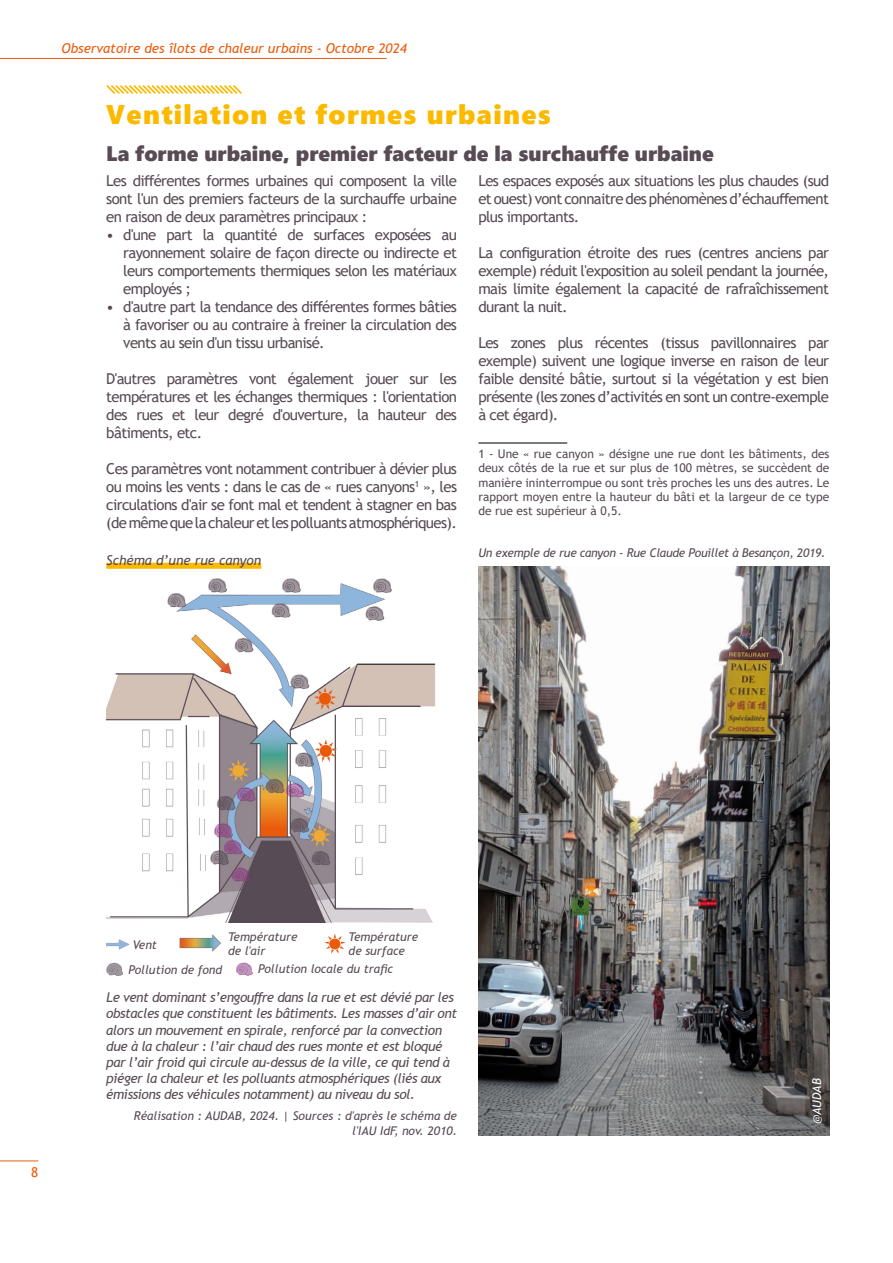
<style>
.page{position:relative;width:893px;height:1263px;background:#fff}
.page>*{position:absolute;margin:0;border:0;box-sizing:border-box;transform-origin:0 0}
.Titre_H1{font:27px "Segoe UI Black";letter-spacing:.05em;color:#fbba00}
.Titre_h2_1_col{font:21px "Segoe UI Black";color:#584b54}
.Corps_de_texte_2_col{font:15px/18px "Trebuchet MS";letter-spacing:-.04em;color:#584b54;text-align:justify}
.Titre_Légendes_Graphiques_GRIS{font:italic 13.5px/16.2px "Trebuchet MS";letter-spacing:-.03em;color:#584b54}
.t1{font:italic 13.5px "Trebuchet MS";color:#ea5b0b}
.Titre_Légendes_Graphiques_GRIS-2{font:italic 13.5px "Trebuchet MS";color:#584b54}
.t2{font:13.5px "Trebuchet MS";color:#ea5b0b}
.note_bas_de_page_8pt{font:12px/14.4px "Trebuchet MS";color:#584b54;text-align:justify}
.Titre_Légendes_Graphiques_GRIS-3{font:italic 12px/14.4px "Trebuchet MS";color:#584b54}
.Titre_Légendes_Graphiques_GRIS-4{font:italic 12px "Trebuchet MS";letter-spacing:-.02em;color:#584b54}
.Titre_Légendes_Graphiques_GRIS-5{font:italic 12px "Trebuchet MS";color:#fff}
.Crédit_Photo_Gris{font:italic 12px "Trebuchet MS";color:#584b54}
</style>
<div class="page">
<hr style="left:0;top:1160px;width:38px;height:1px;background:#ea5b0b">
<hr style="left:0;top:58px;width:387px;height:1px;background:#ea5b0b">
<img style="left:106px;top:578px;width:330px;height:345px">
<svg style="left:106px;top:85px;width:136px;height:9px"></svg>
<img style="left:478px;top:566px;width:351px;height:569px">
<img style="left:106px;top:939px;width:23px;height:10px">
<img style="left:179px;top:934px;width:42px;height:18px">
<svg style="left:324px;top:933px;width:21px;height:21px"></svg>
<svg style="left:106px;top:963px;width:17px;height:13px"></svg>
<svg style="left:236px;top:962px;width:17px;height:13px"></svg>
<div style="left:106px;top:563px;width:155px;height:6px;background:#fbba00"></div>
<hr style="left:478px;top:442px;width:89px;height:2px;background:#584b54">
<p class="t1" style="left:62px;top:40px;width:347px">Observatoire des îlots de chaleur urbains - Octobre 2024</p>
<p class="Titre_H1" style="left:106px;top:95px;width:446px">Ventilation et formes urbaines</p>
<p class="Titre_h2_1_col" style="left:106px;top:138px;width:609px">La forme urbaine, premier facteur de la surchauffe urbaine</p>
<p class="Corps_de_texte_2_col" style="left:106px;top:172px;width:352px">Les différentes formes urbaines qui composent la ville sont l'un des premiers facteurs de la surchauffe urbaine en raison de deux paramètres principaux :</p>
<p class="Corps_de_texte_2_col" style="left:123px;top:226px;width:335px;text-indent:-17px">• d'une part la quantité de surfaces exposées au rayonnement solaire de façon directe ou indirecte et leurs comportements thermiques selon les matériaux employés ;</p>
<p class="Corps_de_texte_2_col" style="left:123px;top:298px;width:335px;text-indent:-17px">• d'autre part la tendance des différentes formes bâties à favoriser ou au contraire à freiner la circulation des vents au sein d'un tissu urbanisé.</p>
<p class="Corps_de_texte_2_col" style="left:106px;top:370px;width:352px">D'autres paramètres vont également jouer sur les températures et les échanges thermiques : l'orientation des rues et leur degré d'ouverture, la hauteur des bâtiments, etc.</p>
<p class="Corps_de_texte_2_col" style="left:106px;top:460px;width:352px">Ces paramètres vont notamment contribuer à dévier plus ou moins les vents : dans le cas de « rues canyons<sup>1</sup> », les circulations d'air se font mal et tendent à stagner en bas (de même que la chaleur et les polluants atmosphériques).</p>
<p class="Titre_Légendes_Graphiques_GRIS-2" style="left:106px;top:552px;width:156px">Schéma d’une rue canyon</p>
<p class="Corps_de_texte_2_col" style="left:478px;top:172px;width:352px">Les espaces exposés aux situations les plus chaudes (sud et ouest) vont connaitre des phénomènes d’échauffement plus importants.</p>
<p class="Corps_de_texte_2_col" style="left:478px;top:244px;width:352px">La configuration étroite des rues (centres anciens par exemple) réduit l'exposition au soleil pendant la journée, mais limite également la capacité de rafraîchissement durant la nuit.</p>
<p class="Corps_de_texte_2_col" style="left:478px;top:334px;width:352px">Les zones plus récentes (tissus pavillonnaires par exemple) suivent une logique inverse en raison de leur faible densité bâtie, surtout si la végétation y est bien présente (les zones d’activités en sont un contre-exemple à cet égard).</p>
<p class="note_bas_de_page_8pt" style="left:478px;top:446px;width:353px">1 - Une « rue canyon » désigne une rue dont les bâtiments, des deux côtés de la rue et sur plus de 100 mètres, se succèdent de manière ininterrompue ou sont très proches les uns des autres. Le rapport moyen entre la hauteur du bâti et la largeur de ce type de rue est supérieur à 0,5.</p>
<p class="Titre_Légendes_Graphiques_GRIS-4" style="left:478px;top:545px;width:349px">Un exemple de rue canyon - Rue Claude Pouillet à Besançon, 2019.</p>
<p class="t2" style="left:31px;top:1164px;width:9px">8</p>
<p class="Crédit_Photo_Gris" style="left:133px;top:937px;width:26px">Vent</p>
<p class="Titre_Légendes_Graphiques_GRIS-3" style="left:228px;top:929px;width:71px">Température de l'air</p>
<p class="Titre_Légendes_Graphiques_GRIS-3" style="left:349px;top:929px;width:71px">Température de surface</p>
<p class="Titre_Légendes_Graphiques_GRIS-3" style="left:128px;top:962px;width:95px">Pollution de fond</p>
<p class="Titre_Légendes_Graphiques_GRIS-3" style="left:258px;top:962px;width:137px">Pollution locale du trafic</p>
<p class="Titre_Légendes_Graphiques_GRIS" style="left:106px;top:989px;width:352px">Le vent dominant s’engouffre dans la rue et est dévié par les obstacles que constituent les bâtiments. Les masses d’air ont alors un mouvement en spirale, renforcé par la convection due à la chaleur : l’air chaud des rues monte et est bloqué par l’air froid qui circule au-dessus de la ville, ce qui tend à piéger la chaleur et les polluants atmosphériques (liés aux émissions des véhicules notamment) au niveau du sol.</p>
<p class="Titre_Légendes_Graphiques_GRIS-3" style="left:134px;top:1109px;width:325px;text-align:right">Réalisation : AUDAB, 2024. | Sources : d'après le schéma de l'IAU IdF, nov. 2010.</p>
<p class="Titre_Légendes_Graphiques_GRIS-5" style="left:809px;top:1124px;width:47px;rotate:-90deg">@AUDAB</p>
</div>
